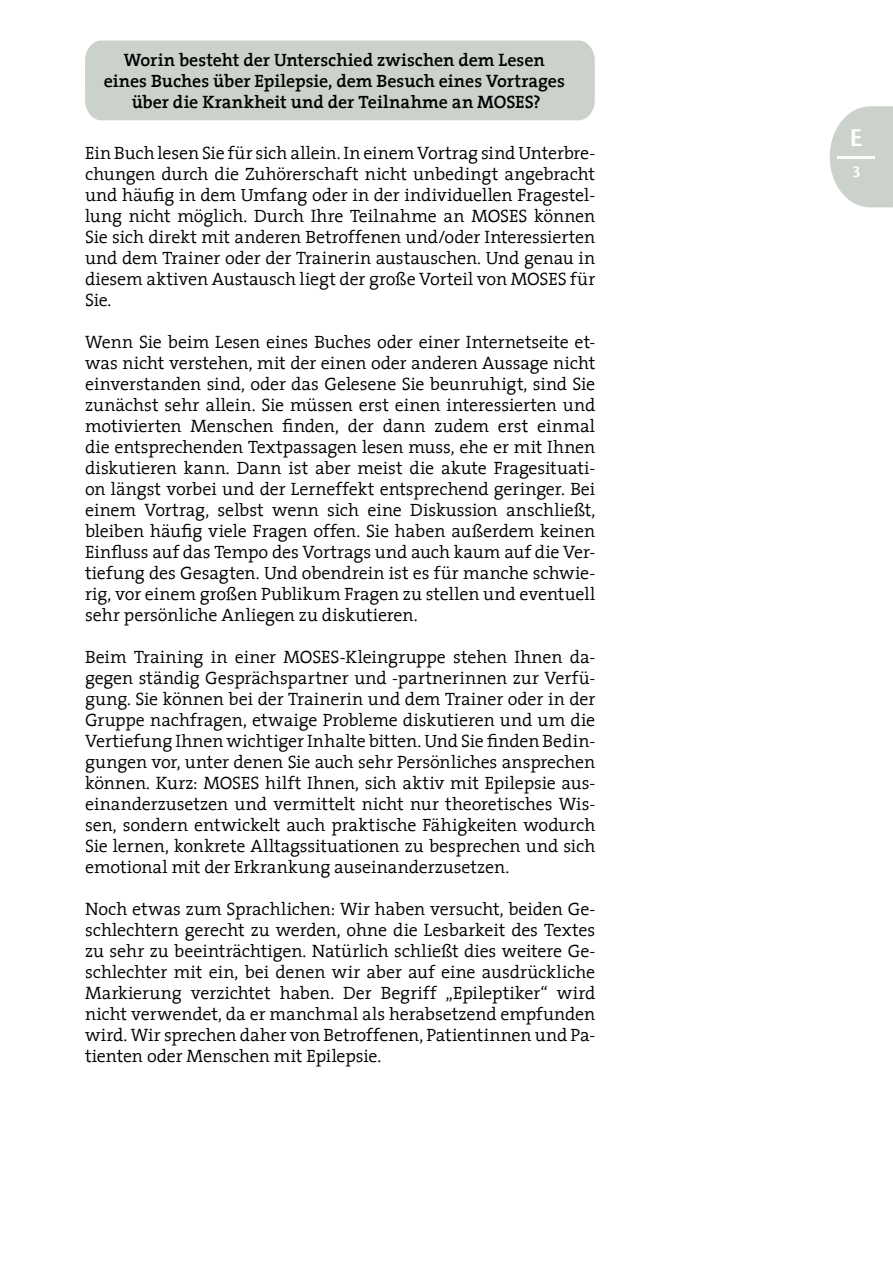
<style>
.page{position:relative;width:893px;height:1263px;background:#fff}
.page>*{position:absolute;margin:0;border:0;box-sizing:border-box;transform-origin:0 0}
.t1{font:600 24px "Stone Sans";color:#fff}
.t2{font:300 18px/21px "The Serif";letter-spacing:-.005em;color:#000;text-align:justify}
.t3{font:600 18px/21px "The Serif";letter-spacing:-.005em;color:#000;text-align:center}
</style>
<div class="page">
<div style="left:85px;top:41px;width:510px;height:79px;background:#cad2cb"></div>
<svg style="left:830px;top:106px;width:63px;height:101px;background:#d2d8d2"></svg>
<p class="t3" style="left:104px;top:49px;width:463px">Worin besteht der Unterschied zwischen dem Lesen eines Buches über Epilepsie, dem Besuch eines Vortrages über die Krankheit und der Teilnahme an MOSES?</p>
<p class="t2" style="left:85px;top:142px;width:512px">Ein Buch lesen Sie für sich allein. In einem Vortrag sind Unterbre&shy;chungen durch die Zuhörerschaft nicht unbedingt angebracht und häufig in dem Umfang oder in der individuellen Fragestel&shy;lung nicht möglich. Durch Ihre Teilnahme an MOSES können Sie sich direkt mit anderen Betroffenen und/oder Interessierten und dem Trainer oder der Trainerin austauschen. Und genau in diesem aktiven Austausch liegt der große Vorteil von MOSES für Sie.</p>
<p class="t2" style="left:85px;top:331px;width:512px">Wenn Sie beim Lesen eines Buches oder einer Internetseite et&shy;was nicht verstehen, mit der einen oder anderen Aussage nicht einverstanden sind, oder das Gelesene Sie beunruhigt, sind Sie zunächst sehr allein. Sie müssen erst einen interessierten und motivierten Menschen finden, der dann zudem erst einmal die entsprechenden Textpassagen lesen muss, ehe er mit Ihnen diskutieren kann. Dann ist aber meist die akute Fragesituati&shy;on längst vorbei und der Lerneffekt entsprechend geringer. Bei einem Vortrag, selbst wenn sich eine Diskussion anschließt, bleiben häufig viele Fragen offen. Sie haben außerdem keinen Einfluss auf das Tempo des Vortrags und auch kaum auf die Ver&shy;tiefung des Gesagten. Und obendrein ist es für manche schwie&shy;rig, vor einem großen Publikum Fragen zu stellen und eventuell sehr persönliche Anliegen zu diskutieren.</p>
<p class="t2" style="left:85px;top:646px;width:512px">Beim Training in einer MOSES-Kleingruppe stehen Ihnen da&shy;gegen ständig Gesprächspartner und -partnerinnen zur Verfü&shy;gung. Sie können bei der Trainerin und dem Trainer oder in der Gruppe nachfragen, etwaige Probleme diskutieren und um die Vertiefung Ihnen wichtiger Inhalte bitten. Und Sie finden Bedin&shy;gungen vor, unter denen Sie auch sehr Persönliches ansprechen können. Kurz: MOSES hilft Ihnen, sich aktiv mit Epilepsie aus&shy;einanderzusetzen und vermittelt nicht nur theoretisches Wis&shy;sen, sondern entwickelt auch praktische Fähigkeiten wodurch Sie lernen, konkrete Alltagssituationen zu besprechen und sich emotional mit der Erkrankung auseinanderzusetzen.</p>
<p class="t2" style="left:85px;top:898px;width:512px">Noch etwas zum Sprachlichen: Wir haben versucht, beiden Ge&shy;schlechtern gerecht zu werden, ohne die Lesbarkeit des Textes zu sehr zu beeinträchtigen. Natürlich schließt dies weitere Ge&shy;schlechter mit ein, bei denen wir aber auf eine ausdrückliche Markierung verzichtet haben. Der Begriff „Epileptiker“ wird nicht verwendet, da er manchmal als herabsetzend empfunden wird. Wir sprechen daher von Betroffenen, Patientinnen und Pa&shy;tienten oder Menschen mit Epilepsie.</p>
<h1 class="t1" style="left:850px;top:123px;width:15px">E</h1>
</div>
